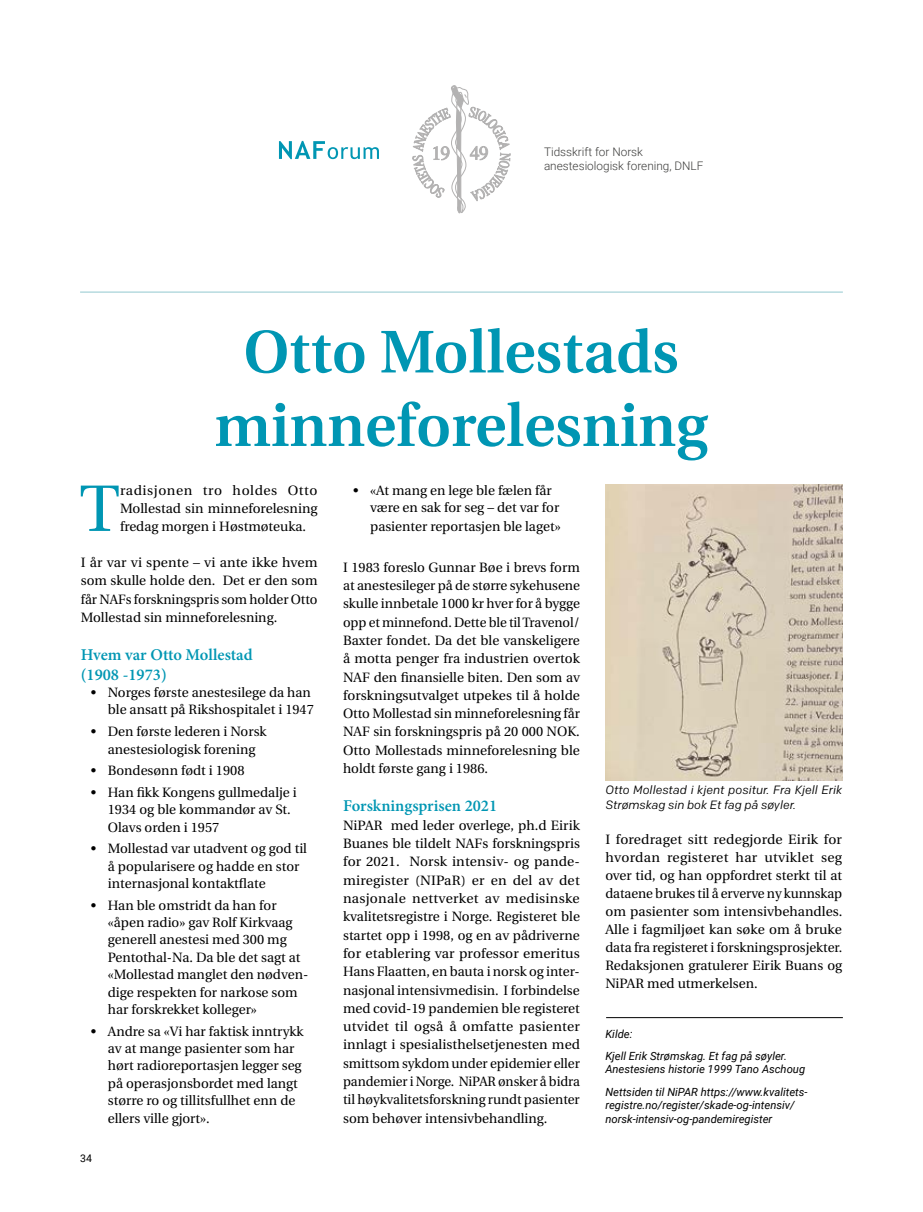
<style>
.page{position:relative;width:923px;height:1212px;background:#fff}
.page>*{position:absolute;margin:0;border:0;box-sizing:border-box;transform-origin:0 0}
.t1{font:65.55px "Utopia";color:#0096b3}
.t2{font:600 60px/73.5px "Utopia";color:#0096b3;text-align:center}
.t3{font:600 16.5px/20px "Minion Pro";color:#0096b3}
.t4{font:13.5px/18.3px "Utopia";color:#000;text-align:justify}
.t5{font:italic 12px/14.4px "Colfax";color:#000}
.t6{font:300 11.85px/14.1px "Roboto";color:#3c3c3b}
.t7{font:italic 11.25px/22px "Roboto";color:#000}
.t8{font:10.5px "Roboto";color:#000}
</style>
<div class="page">
<hr style="left:80px;top:292px;width:763px;height:1px;background:#61b0ba">
<svg style="left:412px;top:85px;width:98px;height:128px"></svg>
<svg style="left:279px;top:141px;width:100px;height:18px"></svg>
<hr style="left:606px;top:1017px;width:237px;height:1px;background:#000">
<img style="left:605px;top:485px;width:237px;height:295px">
<p class="t6" style="left:544px;top:144px;width:161px">Tidsskrift for Norsk anestesiologisk forening, DNLF</p>
<h2 class="t2" style="left:214px;top:316px;width:495px">Otto Mollestads minneforelesning</h2>
<h1 class="t1" style="left:79px;top:473px;width:42px">T</h1>
<p class="t4" style="left:120px;top:482px;width:199px">radisjonen tro holdes Otto Mollestad sin minneforelesning fredag morgen i Høstmøteuka.</p>
<p class="t4" style="left:81px;top:554px;width:238px">I år var vi spente – vi ante ikke hvem som skulle holde den. Det er den som får NAFs forskningspris som holder Otto Mollestad sin minneforelesning.</p>
<p class="t3" style="left:81px;top:644px;width:173px">Hvem var Otto Mollestad (1908 -1973)</p>
<p class="t4" style="left:91px;top:684px;width:225px;line-height:17.4px;text-align:right">• Norges første anestesilege da han ble ansatt på Rikshospitalet i 1947</p>
<p class="t4" style="left:91px;top:723px;width:177px;line-height:17.4px;text-align:center">• Den første lederen i Norsk anestesiologisk forening</p>
<p class="t4" style="left:91px;top:762px;width:155px">• Bondesønn født i 1908</p>
<p class="t4" style="left:108px;top:784px;width:190px;line-height:17.4px;text-align:left;text-indent:-17px">• Han fikk Kongens gullmedalje i<br>1934 og ble kommandør av St.<br>Olavs orden i 1957</p>
<p class="t4" style="left:108px;top:840px;width:201px;line-height:17.4px;text-align:left;text-indent:-17px">• Mollestad var utadvent og god til å popularisere og hadde en stor internasjonal kontaktflate</p>
<p class="t4" style="left:108px;top:896px;width:202px;line-height:17.4px;text-align:left;text-indent:-17px">• Han ble omstridt da han for «åpen radio» gav Rolf Kirkvaag generell anestesi med 300 mg<br>Pentothal-Na. Da ble det sagt at «Mollestad manglet den nødven&shy;dige respekten for narkose som har forskrekket kolleger»</p>
<p class="t4" style="left:108px;top:1022px;width:197px;line-height:17.4px;text-align:left;text-indent:-17px">• Andre sa «Vi har faktisk inntrykk av at mange pasienter som har hørt radioreportasjen legger seg på operasjonsbordet med langt større ro og tillitsfullhet enn de ellers ville gjort».</p>
<p class="t8" style="left:80px;top:1151px;width:13px">34</p>
<p class="t4" style="left:370px;top:481px;width:192px;text-align:left;text-indent:-17px">• «At mang en lege ble fælen får være en sak for seg – det var for pasienter reportasjen ble laget»</p>
<p class="t4" style="left:343px;top:558px;width:238px">I 1983 foreslo Gunnar Bøe i brevs form at anestesileger på de større sykehusene skulle innbetale 1000 kr hver for å bygge opp et minnefond. Dette ble til Travenol/ Baxter fondet. Da det ble vanskeligere å motta penger fra industrien overtok NAF den finansielle biten. Den som av forskningsutvalget utpekes til å holde Otto Mollestad sin minneforelesning får NAF sin forskningspris på 20 000 NOK.<br>Otto Mollestads minneforelesning ble holdt første gang i 1986.</p>
<p class="t3" style="left:343px;top:796px;width:156px">Forskningsprisen 2021</p>
<p class="t4" style="left:343px;top:816px;width:238px">NiPAR med leder overlege, ph.d Eirik Buanes ble tildelt NAFs forskningspris for 2021. Norsk intensiv- og pande&shy;miregister (NIPaR) er en del av det nasjonale nettverket av medisinske kvalitetsregistre i Norge. Registeret ble startet opp i 1998, og en av pådriverne for etablering var professor emeritus Hans Flaatten, en bauta i norsk og inter&shy;nasjonal intensivmedisin. I forbindelse med covid-19 pandemien ble registeret utvidet til også å omfatte pasienter innlagt i spesialisthelsetjenesten med smittsom sykdom under epidemier eller pandemier i Norge. NiPAR ønsker å bidra til høykvalitetsforskning rundt pasienter som behøver intensivbehandling.</p>
<p class="t5" style="left:605px;top:783px;width:238px">Otto Mollestad i kjent positur. Fra Kjell Erik<br>Strømskag sin bok Et fag på søyler.</p>
<p class="t4" style="left:605px;top:830px;width:238px">I foredraget sitt redegjorde Eirik for hvordan registeret har utviklet seg over tid, og han oppfordret sterkt til at dataene brukes til å erverve ny kunnskap om pasienter som intensivbehandles.<br>Alle i fagmiljøet kan søke om å bruke data fra registeret i forskningsprosjekter.<br>Redaksjonen gratulerer Eirik Buans og NiPAR med utmerkelsen.</p>
<p class="t7" style="left:605px;top:1022px;width:183px">Kilde:<br>Kjell Erik Strømskag. Et fag på søyler.</p>
<p class="t7" style="left:605px;top:1058px;width:204px">Anestesiens historie 1999 Tano Aschoug<br>Nettsiden til NiPAR https://www.kvalitets-</p>
<p class="t7" style="left:605px;top:1098px;width:191px;line-height:13.5px">registre.no/register/skade-og-intensiv/ norsk-intensiv-og-pandemiregister</p>
</div>
